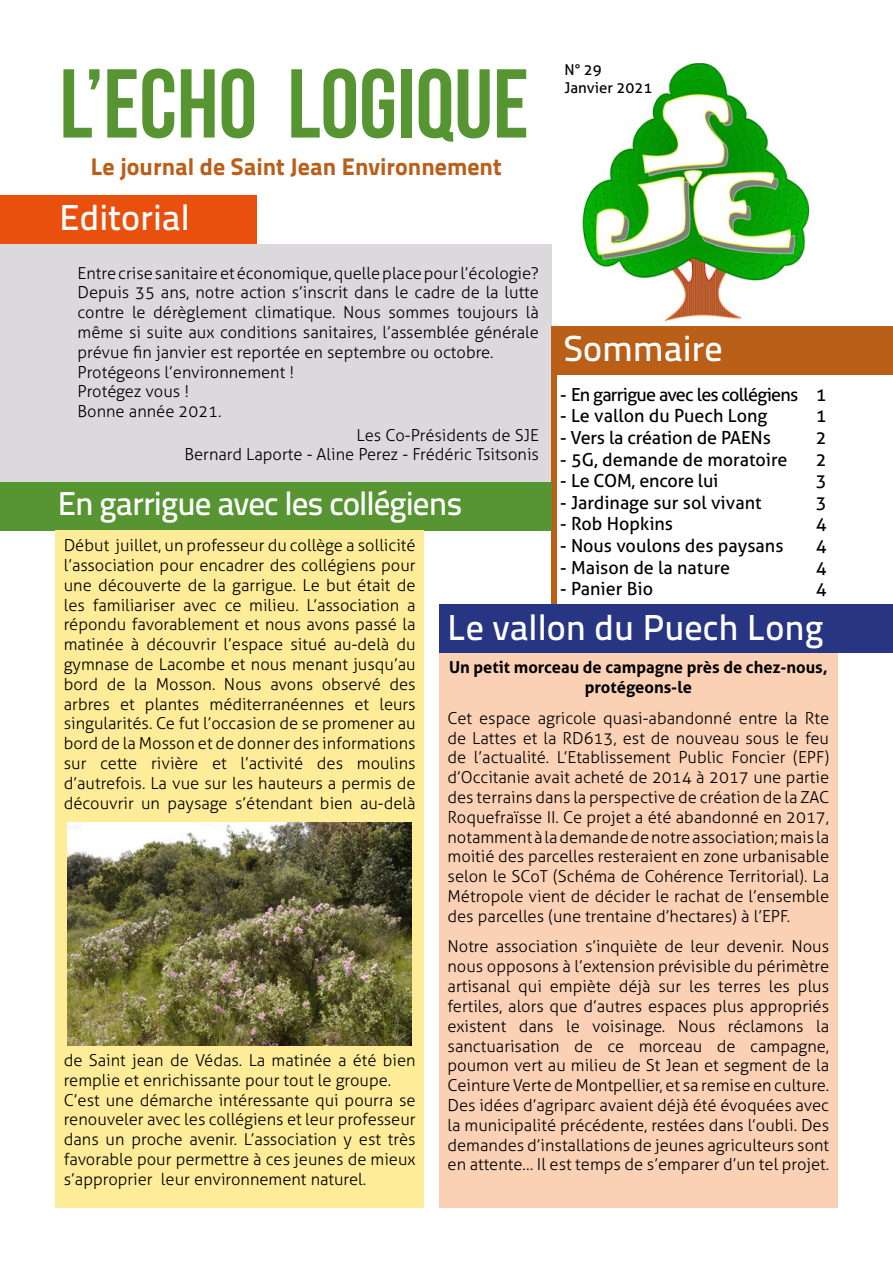
<style>
.page{position:relative;width:893px;height:1263px;background:#fff}
.page>*{position:absolute;margin:0;border:0;box-sizing:border-box;transform-origin:0 0}
.t1{font:97.5px "Bebas Neue";color:#569532}
.t2{font:36px "Titillium Text 25 L 600 wt";color:#fff}
.t3{font:33px "Titillium Text 25 L 600 wt";letter-spacing:-.03em;color:#fff}
.t4{font:24px "Titillium Text 25 L 999 wt";color:#ba5f18}
.t5{font:18px/21.6px "Aller";color:#000;text-align:justify}
.t6{font:18px "Aller";letter-spacing:-.04em;color:#000}
.t7{font:300 16.5px/19.8px "Aller";color:#000;text-align:justify}
.t8{font:700 16.5px/19.8px "Aller";color:#000;text-align:center}
.t9{font:15px/18px "Aller";color:#000}
</style>
<div class="page">
<div style="left:439px;top:653px;width:399px;height:555px;background:#fbd1b5"></div>
<div style="left:0;top:195px;width:256px;height:49px;background:#e9500e"></div>
<div style="left:555px;top:326px;width:338px;height:49px;background:#ba5f18"></div>
<img style="left:582px;top:63px;width:228px;height:259px">
<div style="left:0;top:244px;width:552px;height:237px;background:#dbd9dc"></div>
<div style="left:552px;top:326px;width:5px;height:278px;background:#ba5f18"></div>
<div style="left:439px;top:604px;width:454px;height:49px;background:#283583"></div>
<div style="left:0;top:481px;width:552px;height:49px;background:#569532"></div>
<div style="left:55px;top:530px;width:369px;height:678px;background:#ffec98"></div>
<img style="left:68px;top:822px;width:343px;height:223px">
<h1 class="t1" style="left:60px;top:50px;width:471px">L’ECHO LOGIQUE</h1>
<h3 class="t4" style="left:91px;top:147px;width:412px">Le journal de Saint Jean Environnement</h3>
<h2 class="t2" style="left:60px;top:190px;width:132px">Editorial</h2>
<p class="t9" style="left:564px;top:60px;width:89px">N° 29<br>Janvier 2021</p>
<p class="t7" style="left:78px;top:263px;width:463px;text-align:left">Entre crise sanitaire et économique, quelle place pour l’écologie?<br>Depuis 35 ans, notre action s’inscrit dans le cadre de la lutte contre le dérèglement climatique. Nous sommes toujours là même si suite aux conditions sanitaires, l’assemblée générale prévue fin janvier est reportée en septembre ou octobre.<br>Protégeons l’environnement !<br>Protégez vous !<br>Bonne année 2021.</p>
<p class="t7" style="left:184px;top:425px;width:356px;text-align:right">Les Co-Présidents de SJE<br>Bernard Laporte - Aline Perez - Frédéric Tsitsonis</p>
<h2 class="t2" style="left:564px;top:321px;width:160px">Sommaire</h2>
<p class="t6" style="left:560px;top:383px;width:240px">- En garrigue avec les collégiens</p>
<p class="t5" style="left:560px;top:405px;width:209px">- Le vallon du Puech Long</p>
<p class="t5" style="left:560px;top:427px;width:212px">- Vers la création de PAENs</p>
<p class="t5" style="left:560px;top:448px;width:229px">- 5G, demande de moratoire</p>
<p class="t5" style="left:560px;top:470px;width:160px">- Le COM, encore lui</p>
<p class="t5" style="left:560px;top:491px;width:203px">- Jardinage sur sol vivant</p>
<p class="t5" style="left:560px;top:513px;width:114px">- Rob Hopkins</p>
<p class="t5" style="left:560px;top:535px;width:225px">- Nous voulons des paysans</p>
<p class="t5" style="left:560px;top:556px;width:171px">- Maison de la nature</p>
<p class="t5" style="left:560px;top:578px;width:94px">- Panier Bio</p>
<p class="t5" style="left:816px;top:383px;width:12px">1<br>1<br>2<br>2<br>3<br>3<br>4<br>4<br>4<br>4</p>
<h3 class="t3" style="left:58px;top:478px;width:406px">En garrigue avec les collégiens</h3>
<p class="t7" style="left:64px;top:535px;width:353px">Début juillet, un professeur du collège a sollicité l’association pour encadrer des collégiens pour une découverte de la garrigue. Le but était de les familiariser avec ce milieu. L’association a répondu favorablement et nous avons passé la matinée à découvrir l’espace situé au-delà du gymnase de Lacombe et nous menant jusqu’au bord de la Mosson. Nous avons observé des arbres et plantes méditerranéennes et leurs singularités. Ce fut l’occasion de se promener au bord de la Mosson et de donner des informations sur cette rivière et l’activité des moulins d’autrefois. La vue sur les hauteurs a permis de découvrir un paysage s’étendant bien au-delà</p>
<h2 class="t2" style="left:448px;top:600px;width:378px">Le vallon du Puech Long</h2>
<p class="t8" style="left:449px;top:657px;width:380px">Un petit morceau de campagne près de chez-nous, protégeons-le</p>
<p class="t7" style="left:448px;top:708px;width:383px">Cet espace agricole quasi-abandonné entre la Rte de Lattes et la RD613, est de nouveau sous le feu de l’actualité. L’Etablissement Public Foncier (EPF) d’Occitanie avait acheté de 2014 à 2017 une partie des terrains dans la perspective de création de la ZAC Roquefraïsse II. Ce projet a été abandonné en 2017, notamment à la demande de notre association; mais la moitié des parcelles resteraient en zone urbanisable selon le SCoT (Schéma de Cohérence Territorial). La Métropole vient de décider le rachat de l’ensemble des parcelles (une trentaine d’hectares) à l’EPF.</p>
<p class="t7" style="left:448px;top:937px;width:383px">Notre association s’inquiète de leur devenir. Nous nous opposons à l’extension prévisible du périmètre artisanal qui empiète déjà sur les terres les plus fertiles, alors que d’autres espaces plus appropriés existent dans le voisinage. Nous réclamons la sanctuarisation de ce morceau de campagne, poumon vert au milieu de St Jean et segment de la Ceinture Verte de Montpellier, et sa remise en culture.<br>Des idées d’agriparc avaient déjà été évoquées avec la municipalité précédente, restées dans l’oubli. Des demandes d’installations de jeunes agriculteurs sont en attente… Il est temps de s’emparer d’un tel projet.</p>
<p class="t7" style="left:64px;top:1050px;width:353px;text-align:left">de Saint jean de Védas. La matinée a été bien remplie et enrichissante pour tout le groupe.<br>C’est une démarche intéressante qui pourra se renouveler avec les collégiens et leur professeur dans un proche avenir. L’association y est très favorable pour permettre à ces jeunes de mieux s’approprier leur environnement naturel.</p>
</div>
